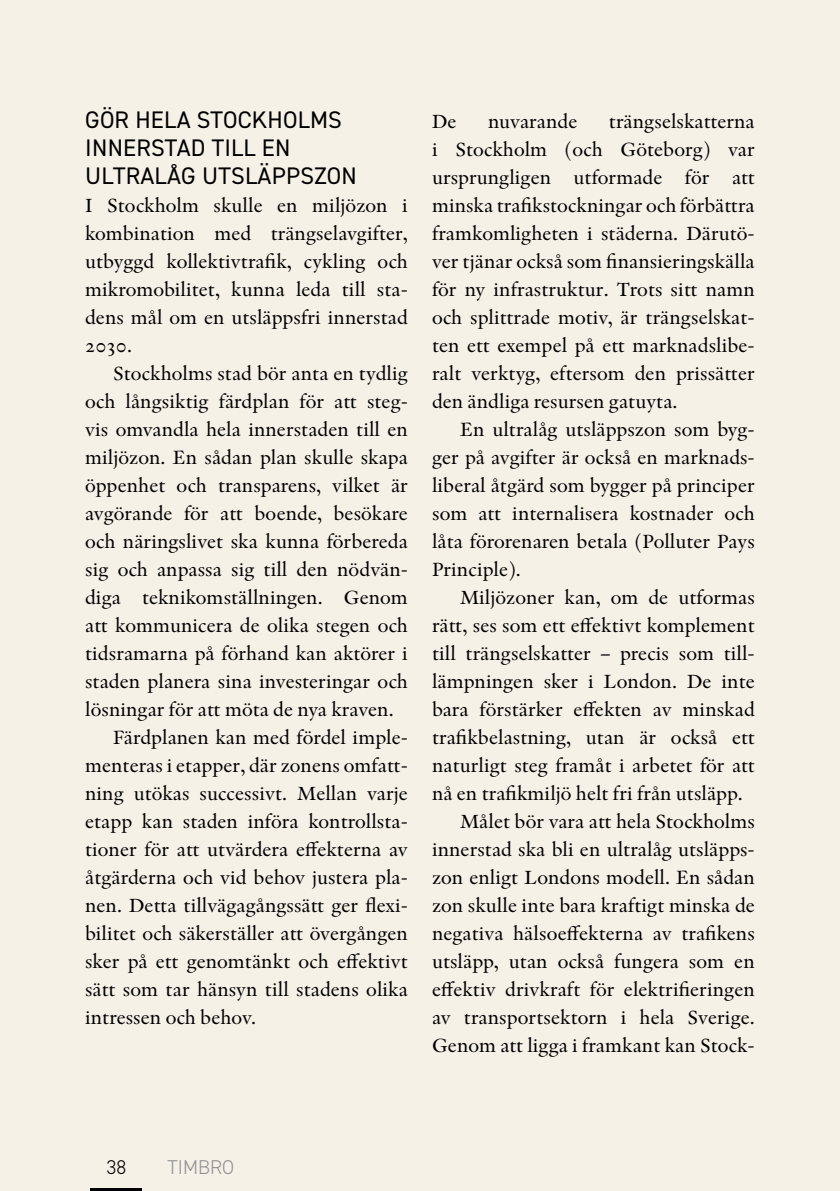
<style>
.page{position:relative;width:840px;height:1191px;background:#fff}
.page>*{position:absolute;margin:0;border:0;box-sizing:border-box;transform-origin:0 0}
.Mellanrubrik{font:24px/28px "DIN2014";letter-spacing:.01em;color:#000}
.Brödtext_indrag{font:20px/28px "Indigo Antiqua Pro Text";color:#000;text-align:justify}
.Brödtext_efter_rubrik{font:20px/28px "Indigo Antiqua Pro Text";color:#000;text-align:justify}
.t1{font:300 20px "DIN2014";color:#909090}
.t2{font:300 20px "DIN2014";color:#000}
</style>
<div class="page">
<div style="left:0;top:0;width:839px;height:1191px;background:#f6f1e7"></div>
<hr style="left:91px;top:1188px;width:51px;height:3px;background:#000">
<p class="Mellanrubrik" style="left:85px;top:105px;width:273px">GÖR HELA STOCKHOLMS<br>INNERSTAD TILL EN<br>ULTRALÅG UTSLÄPPSZON</p>
<p class="Brödtext_efter_rubrik" style="left:85px;top:192px;width:324px">I Stockholm skulle en miljözon i kombination med trängselavgifter, utbyggd kollektivtrafik, cykling och mikromobilitet, kunna leda till sta&shy;dens mål om en utsläppsfri innerstad 2030.</p>
<p class="Brödtext_indrag" style="left:85px;top:360px;width:324px;text-indent:28px">Stockholms stad bör anta en tydlig och långsiktig färdplan för att steg&shy;vis omvandla hela innerstaden till en miljözon. En sådan plan skulle skapa öppenhet och transparens, vilket är avgörande för att boende, besökare och näringslivet ska kunna förbereda sig och anpassa sig till den nödvän&shy;diga teknikomställningen. Genom att kommunicera de olika stegen och tidsramarna på förhand kan aktörer i staden planera sina investeringar och lösningar för att möta de nya kraven.</p>
<p class="Brödtext_indrag" style="left:85px;top:724px;width:324px;text-indent:28px">Färdplanen kan med fördel imple&shy;menteras i etapper, där zonens omfatt&shy;ning utökas successivt. Mellan varje etapp kan staden införa kontrollsta&shy;tioner för att utvärdera effekterna av åtgärderna och vid behov justera pla&shy;nen. Detta tillvägagångssätt ger flexi&shy;bilitet och säkerställer att övergången sker på ett genomtänkt och effektivt sätt som tar hänsyn till stadens olika intressen och behov.</p>
<p class="Brödtext_efter_rubrik" style="left:432px;top:108px;width:324px;text-indent:177px">trängselskatterna i Stockholm (och Göteborg) var ursprungligen utformade för att minska trafikstockningar och förbättra framkomligheten i städerna. Därutö&shy;ver tjänar också som finansieringskälla för ny infrastruktur. Trots sitt namn och splittrade motiv, är trängselskat&shy;ten ett exempel på ett marknadslibe&shy;ralt verktyg, eftersom den prissätter den ändliga resursen gatuyta.</p>
<p class="Brödtext_indrag" style="left:432px;top:416px;width:324px;text-indent:28px">En ultralåg utsläppszon som byg&shy;ger på avgifter är också en marknads&shy;liberal åtgärd som bygger på principer som att internalisera kostnader och låta förorenaren betala (Polluter Pays Principle).</p>
<p class="Brödtext_indrag" style="left:432px;top:584px;width:324px;text-indent:28px">Miljözoner kan, om de utformas rätt, ses som ett effektivt komplement till trängselskatter – precis som til - lämpningen sker i London. De inte bara förstärker effekten av minskad trafikbelastning, utan är också ett naturligt steg framåt i arbetet för att nå en trafikmiljö helt fri från utsläpp.</p>
<p class="Brödtext_indrag" style="left:432px;top:808px;width:324px;text-indent:28px">Målet bör vara att hela Stockholms innerstad ska bli en ultralåg utsläpps&shy;zon enligt Londons modell. En sådan zon skulle inte bara kraftigt minska de negativa hälsoeffekterna av trafikens utsläpp, utan också fungera som en effektiv drivkraft för elektrifieringen av transportsektorn i hela Sverige.<br>Genom att ligga i framkant kan Stock-</p>
<p class="Brödtext_efter_rubrik" style="left:432px;top:108px;width:26px">De</p>
<p class="Brödtext_efter_rubrik" style="left:487px;top:108px;width:91px">nuvarande</p>
<p class="t2" style="left:106px;top:1154px;width:21px">38</p>
<p class="t1" style="left:167px;top:1154px;width:68px">TIMBRO</p>
</div>
